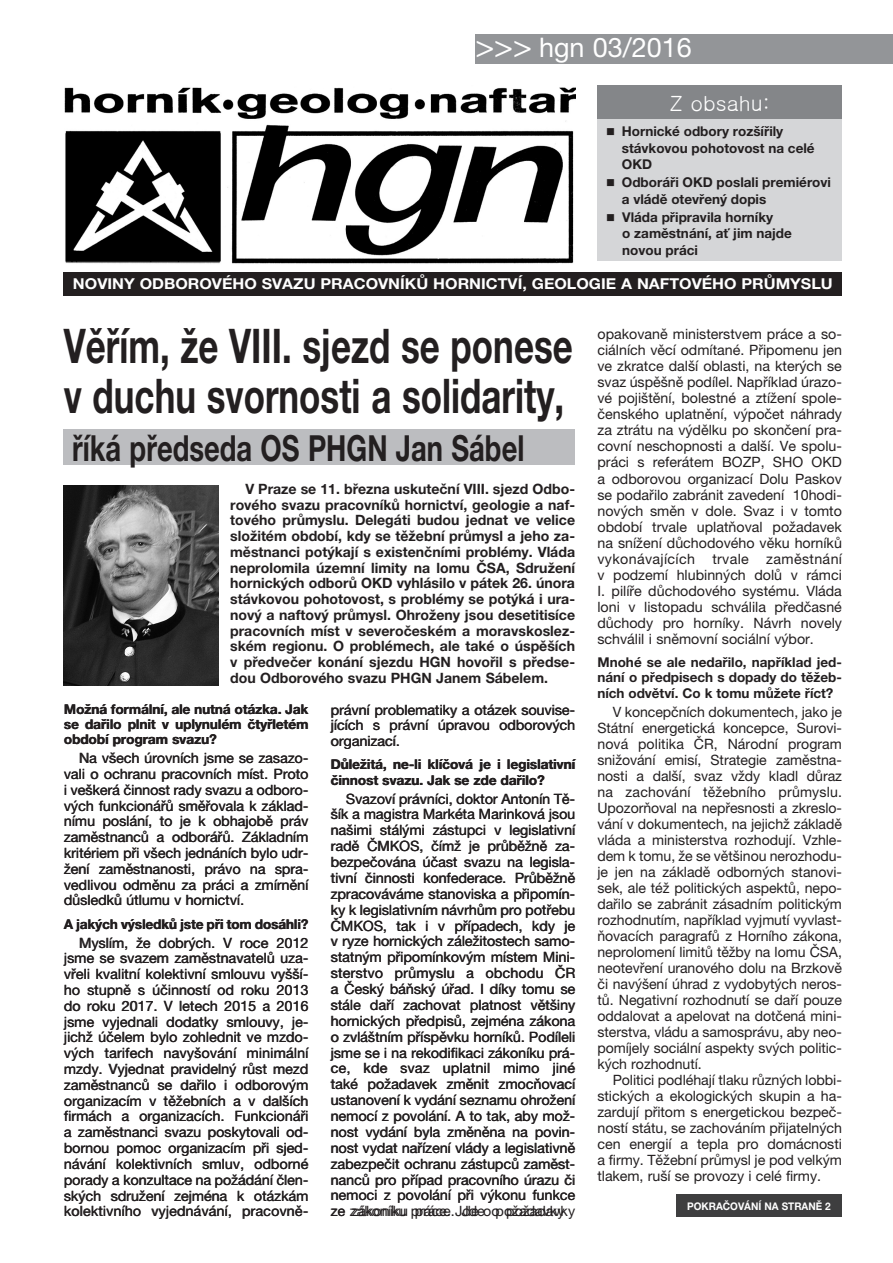
<style>
.page{position:relative;width:893px;height:1263px;background:#fff}
.page>*{position:absolute;margin:0;border:0;box-sizing:border-box;transform-origin:0 0}
.titulek{font:700 47.85px/49.7px "Helvetica Neue LT Pro";color:#231f20;scale:.73 1}
.titulek-2{font:700 36px "Helvetica Neue LT Pro";color:#231f20;scale:.76 1}
.t1{font:31.5px "Helvetica Neue LT Pro";color:#fff}
.záhlaví{font:27px "Helvetica Neue LT Pro";color:#fff}
.normální{font:21px "Gulim";color:#fff}
.t2{font:700 15px "Helvetica Neue LT Pro";color:#fff;scale:1.07 1}
.normální-2{font:14.25px/16px "Helvetica Neue LT Pro";color:#231f20;text-align:justify}
.normální-3{font:700 14.25px/15.8px "Helvetica Neue LT Pro";color:#231f20;text-align:justify}
.ot_zky{font:700 13.5px/15.3px "Helvetica Neue LT Pro";color:#231f20;text-align:justify}
.Normální{font:700 13.5px/16.5px "Helvetica Neue LT Pro";color:#231f20}
.Bez_mezer{font:700 13.5px/16.5px "Helvetica Neue LT Pro";color:#231f20}
.t3{font:700 10.5px "Helvetica Neue LT Pro";color:#fff;scale:.95 1}
</style>
<div class="page">
<img style="left:64px;top:87px;width:511px;height:177px">
<div style="left:597px;top:85px;width:245px;height:176px;background:#d5d6d8"></div>
<div style="left:64px;top:272px;width:778px;height:23px;background:#231f20"></div>
<div style="left:597px;top:85px;width:245px;height:33px;background:#848689"></div>
<div style="left:676px;top:1194px;width:166px;height:22px;background:#3e3e3f"></div>
<div style="left:475px;top:34px;width:418px;height:30px;background:#939598"></div>
<div style="left:64px;top:429px;width:511px;height:35px;background:#bcbdc0"></div>
<img style="left:64px;top:486px;width:155px;height:199px">
<p class="t1" style="left:475px;top:27px;width:58px">&gt;&gt;&gt;</p>
<p class="záhlaví" style="left:539px;top:31px;width:154px">hgn 03/2016</p>
<p class="normální" style="left:670px;top:93px;width:102px">Z obsahu:</p>
<p class="Bez_mezer" style="left:622px;top:123px;width:194px;text-indent:-16px">■ Hornické odbory rozšířily stávkovou pohotovost na celé<br>OKD</p>
<p class="Normální" style="left:622px;top:174px;width:211px;text-indent:-16px">■ Odboráři OKD poslali premiérovi a vládě otevřený dopis</p>
<p class="Normální" style="left:622px;top:209px;width:171px;text-indent:-16px">■ Vláda připravila horníky<br>o zaměstnání, ať jim najde novou práci</p>
<p class="t2" style="left:73px;top:275px;width:712px">NOVINY ODBOROVÉHO SVAZU PRACOVNÍKŮ HORNICTVÍ, GEOLOGIE A NAFTOVÉHO PRŮMYSLU</p>
<p class="titulek" style="left:64px;top:320px;width:699px">Věřím, že VIII. sjezd se ponese v duchu svornosti a solidarity,</p>
<p class="titulek-2" style="left:72px;top:426px;width:597px">říká předseda OS PHGN Jan Sábel</p>
<p class="normální-3" style="left:230px;top:481px;width:346px;text-indent:15px">V Praze se 11. března uskuteční VIII. sjezd Odbo&shy;rového svazu pracovníků hornictví, geologie a naf&shy;tového průmyslu. Delegáti budou jednat ve velice složitém období, kdy se těžební průmysl a jeho za&shy;městnanci potýkají s existenčními problémy. Vláda neprolomila územní limity na lomu ČSA, Sdružení hornických odborů OKD vyhlásilo v pátek 26. února stávkovou pohotovost, s problémy se potýká i ura&shy;nový a naftový průmysl. Ohroženy jsou desetitisíce pracovních míst v severočeském a moravskoslez&shy;ském regionu. O problémech, ale také o úspěších v předvečer konání sjezdu HGN hovořil s předse&shy;dou Odborového svazu PHGN Janem Sábelem.</p>
<p class="ot_zky" style="left:64px;top:701px;width:246px">Možná formální, ale nutná otázka. Jak se dařilo plnit v uplynulém čtyřletém období program svazu?</p>
<p class="normální-2" style="left:64px;top:750px;width:246px;text-indent:15px">Na všech úrovních jsme se zasazo&shy;vali o ochranu pracovních míst. Proto i veškerá činnost rady svazu a odboro&shy;vých funkcionářů směřovala k základ&shy;nímu poslání, to je k obhajobě práv zaměstnanců a odborářů. Základním kritériem při všech jednáních bylo udr&shy;žení zaměstnanosti, právo na spra&shy;vedlivou odměnu za práci a zmírnění důsledků útlumu v hornictví.</p>
<p class="ot_zky" style="left:64px;top:916px;width:246px">A jakých výsledků jste při tom dosáhli?</p>
<p class="normální-2" style="left:64px;top:934px;width:246px;text-indent:15px">Myslím, že dobrých. V roce 2012 jsme se svazem zaměstnavatelů uza&shy;vřeli kvalitní kolektivní smlouvu vyšší&shy;ho stupně s účinností od roku 2013 do roku 2017. V letech 2015 a 2016 jsme vyjednali dodatky smlouvy, je&shy;jichž účelem bylo zohlednit ve mzdo&shy;vých tarifech navyšování minimální mzdy. Vyjednat pravidelný růst mezd zaměstnanců se dařilo i odborovým organizacím v těžebních a v dalších firmách a organizacích. Funkcionáři a zaměstnanci svazu poskytovali od&shy;bornou pomoc organizacím při sjed&shy;návání kolektivních smluv, odborné porady a konzultace na požádání člen&shy;ských sdružení zejména k otázkám kolektivního vyjednávání, pracovně-</p>
<p class="normální-2" style="left:331px;top:701px;width:246px">právní problematiky a otázek souvise&shy;jících s právní úpravou odborových organizací.</p>
<p class="ot_zky" style="left:331px;top:757px;width:246px">Důležitá, ne-li klíčová je i legislativní činnost svazu. Jak se zde dařilo?</p>
<p class="normální-2" style="left:331px;top:790px;width:246px;text-indent:15px">Svazoví právníci, doktor Antonín Tě&shy;šík a magistra Markéta Marinková jsou našimi stálými zástupci v legislativní radě ČMKOS, čímž je průběžně za&shy;bezpečována účast svazu na legisla&shy;tivní činnosti konfederace. Průběžně zpracováváme stanoviska a připomín&shy;ky k legislativním návrhům pro potřebu ČMKOS, tak i v případech, kdy je v ryze hornických záležitostech samo&shy;statným připomínkovým místem Mini&shy;sterstvo průmyslu a obchodu ČR a Český báňský úřad. I díky tomu se stále daří zachovat platnost většiny hornických předpisů, zejména zákona o zvláštním příspěvku horníků. Podíleli jsme se i na rekodifikaci zákoníku prá&shy;ce, kde svaz uplatnil mimo jiné také požadavek změnit zmocňovací ustanovení k vydání seznamu ohrožení nemocí z povolání. A to tak, aby mož&shy;nost vydání byla změněna na povin&shy;nost vydat nařízení vlády a legislativně zabezpečit ochranu zástupců zaměst&shy;nanců pro případ pracovního úrazu či nemoci z povolání při výkonu funkce ze zákoníku práce. Jde o požadavky</p>
<p class="normální-2" style="left:352px;top:1203px;width:225px">zákoníku práce. Jde o požadavky</p>
<p class="normální-2" style="left:597px;top:326px;width:246px">opakovaně ministerstvem práce a so&shy;ciálních věcí odmítané. Připomenu jen ve zkratce další oblasti, na kterých se svaz úspěšně podílel. Například úrazo&shy;vé pojištění, bolestné a ztížení spole&shy;čenského uplatnění, výpočet náhrady za ztrátu na výdělku po skončení pra&shy;covní neschopnosti a další. Ve spolu&shy;práci s referátem BOZP, SHO OKD a odborovou organizací Dolu Paskov se podařilo zabránit zavedení 10hodi&shy;nových směn v dole. Svaz i v tomto období trvale uplatňoval požadavek na snížení důchodového věku horníků vykonávajících trvale zaměstnání v podzemí hlubinných dolů v rámci I. pilíře důchodového systému. Vláda loni v listopadu schválila předčasné důchody pro horníky. Návrh novely schválil i sněmovní sociální výbor.</p>
<p class="ot_zky" style="left:597px;top:654px;width:246px">Mnohé se ale nedařilo, například jed&shy;nání o předpisech s dopady do těžeb&shy;ních odvětví. Co k tomu můžete říct?</p>
<p class="normální-2" style="left:597px;top:703px;width:246px;text-indent:15px">V koncepčních dokumentech, jako je Státní energetická koncepce, Surovi&shy;nová politika ČR, Národní program snižování emisí, Strategie zaměstna&shy;nosti a další, svaz vždy kladl důraz na zachování těžebního průmyslu.<br>Upozorňoval na nepřesnosti a zkreslo&shy;vání v dokumentech, na jejichž základě vláda a ministerstva rozhodují. Vzhle&shy;dem k tomu, že se většinou nerozhodu&shy;je jen na základě odborných stanovi&shy;sek, ale též politických aspektů, nepo&shy;dařilo se zabránit zásadním politickým rozhodnutím, například vyjmutí vyvlast&shy;ňovacích paragrafů z Horního zákona, neprolomení limitů těžby na lomu ČSA, neotevření uranového dolu na Brzkově či navýšení úhrad z vydobytých neros&shy;tů. Negativní rozhodnutí se daří pouze oddalovat a apelovat na dotčená mini&shy;sterstva, vládu a samosprávu, aby neo&shy;pomíjely sociální aspekty svých politic&shy;kých rozhodnutí.</p>
<p class="normální-2" style="left:597px;top:1072px;width:246px;text-indent:15px">Politici podléhají tlaku různých lobbi&shy;stických a ekologických skupin a ha&shy;zardují přitom s energetickou bezpeč&shy;ností státu, se zachováním přijatelných cen energií a tepla pro domácnosti a firmy. Těžební průmysl je pod velkým tlakem, ruší se provozy i celé firmy.</p>
<p class="t3" style="left:687px;top:1199px;width:153px">POKRAČOVÁNÍ NA STRANĚ 2</p>
</div>
